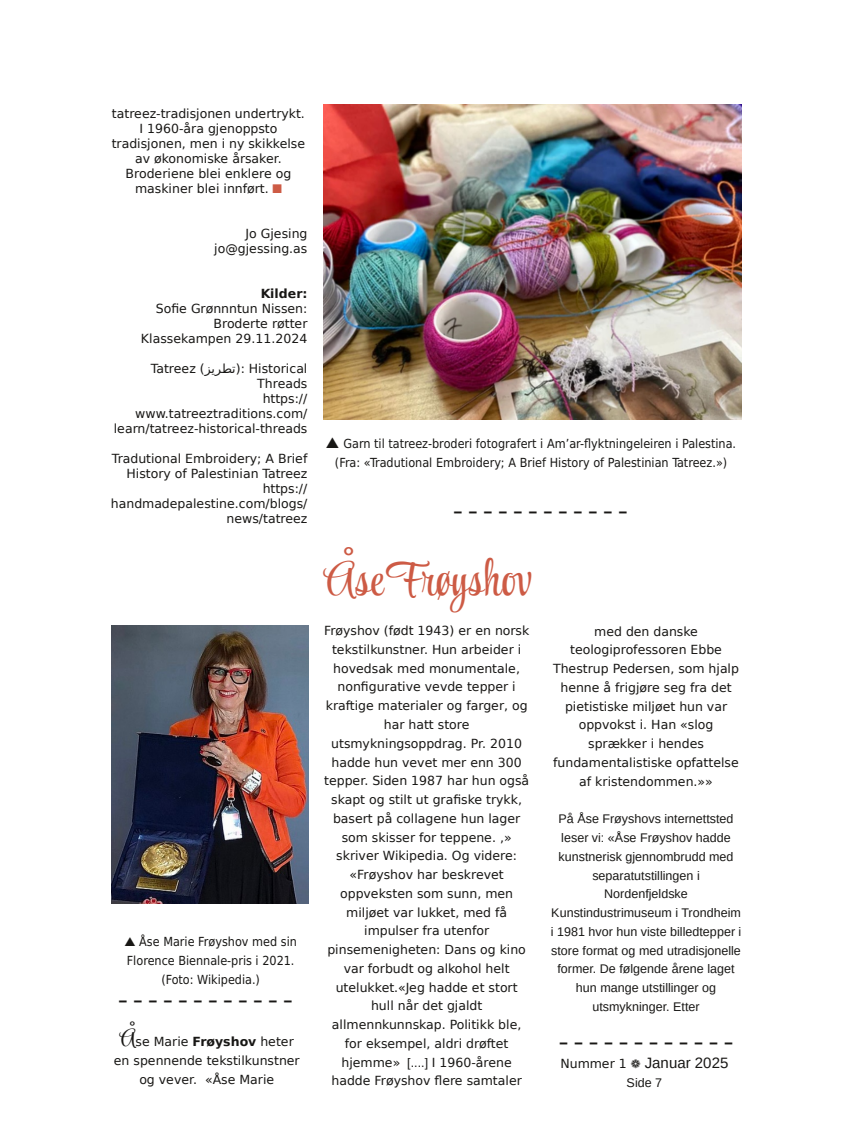
<style>
.page{position:relative;width:851px;height:1124px;background:#fff}
.page>*{position:absolute;margin:0;border:0;box-sizing:border-box;transform-origin:0 0}
.t1{font:48.75px "Style Script";color:#cd5b45}
.t2{font:15px "Liberation Sans";color:#181715}
.t3{font:12.5px/18.8px "DejaVu Sans";color:#181715;text-align:center}
.t4{font:12.5px/18.8px "Liberation Sans";letter-spacing:.005em;color:#181715;text-align:center}
.t5{font:12.5px/18.8px "DejaVu Sans Condensed";color:#181715;text-align:center}
.t6{font:700 12.5px "DejaVu Sans";color:#181715}
.s1{font-family:"D050000 L";color:#cd5b45}
.s2{font-family:"D050000 L"}
.s3{font-family:"Style Script";font-size:25px}
.s4{font-weight:700}
.s5{font-family:"D050000 L";font-size:15px}
.s6{font-family:"Liberation Sans"}
.s7{font-family:"DejaVu Sans";font-size:12.5px}
.s8{font-family:"D050000 L";font-size:12.5px}
</style>
<div class="page">
<img style="left:323px;top:105px;width:418px;height:314px">
<img style="left:111px;top:625px;width:197px;height:278px">
<p class="t3" style="left:112px;top:106px;width:195px;line-height:15px">tatreez-tradisjonen undertrykt.<br>I 1960-åra gjenoppsto tradisjonen, men i ny skikkelse av økonomiske årsaker.<br>Broderiene blei enklere og maskiner blei innført. <span class="s1">N</span></p>
<p class="t3" style="left:214px;top:226px;width:95px;line-height:15px;text-align:right">Jo Gjesing jo@gjessing.as</p>
<p class="t6" style="left:260px;top:286px;width:48px">Kilder:</p>
<p class="t3" style="left:141px;top:301px;width:168px;line-height:15px;text-align:right">Sofie Grønnntun Nissen:<br>Broderte røtter<br>Klassekampen 29.11.2024</p>
<p class="t3" style="left:114px;top:361px;width:195px;line-height:15px;text-align:right">Tatreez ( طريز ت(: Historical<br>Threads<br>https:// www.tatreeztraditions.com/ learn/tatreez-historical-threads</p>
<p class="t3" style="left:111px;top:451px;width:198px;line-height:15px;text-align:right">Tradutional Embroidery; A Brief<br>History of Palestinian Tatreez https:// handmadepalestine.com/blogs/ news/tatreez</p>
<p class="t5" style="left:124px;top:932px;width:174px"><span class="s2">S</span> Åse Marie Frøyshov med sin<br>Florence Biennale-pris i 2021. (Foto: Wikipedia.)</p>
<p class="t3" style="left:114px;top:1032px;width:187px"><span class="s3">Å</span>se Marie <span class="s4">Frøyshov</span> heter en spennende tekstilkunstner og vever. «Åse Marie</p>
<p class="t5" style="left:326px;top:434px;width:411px"><span class="s5">S</span> Garn til tatreez-broderi fotografert i Am’ar-flyktningeleiren i Palestina. (Fra: «Tradutional Embroidery; A Brief History of Palestinian Tatreez.»)</p>
<h1 class="t1" style="left:324px;top:549px;width:210px">ÅseFrøyshov</h1>
<p class="t3" style="left:324px;top:621px;width:207px">Frøyshov (født 1943) er en norsk tekstilkunstner. Hun arbeider i hovedsak med monumentale, nonfigurative vevde tepper i kraftige materialer og farger, og har hatt store utsmykningsoppdrag. Pr. 2010 hadde hun vevet mer enn 300 tepper. Siden 1987 har hun også skapt og stilt ut grafiske trykk, basert på collagene hun lager som skisser for teppene. ,» skriver Wikipedia. Og videre: «Frøyshov har beskrevet oppveksten som sunn, men miljøet var lukket, med få impulser fra utenfor pinsemenigheten: Dans og kino var forbudt og alkohol helt utelukket.«Jeg hadde et stort hull når det gjaldt allmennkunnskap. Politikk ble, for eksempel, aldri drøftet hjemme» <span class="s6">[....]</span> I 1960-årene hadde Frøyshov flere samtaler</p>
<p class="t3" style="left:553px;top:622px;width:187px">med den danske teologiprofessoren Ebbe<br>Thestrup Pedersen, som hjalp henne å frigjøre seg fra det pietistiske miljøet hun var oppvokst i. Han «slog sprækker i hendes fundamentalistiske opfattelse af kristendommen.»»</p>
<p class="t4" style="left:550px;top:809px;width:192px">På Åse Frøyshovs internettsted leser vi: «Åse Frøyshov hadde kunstnerisk gjennombrudd med separatutstillingen i<br>Nordenfjeldske<br>Kunstindustrimuseum i Trondheim i 1981 hvor hun viste billedtepper i store format og med utradisjonelle former. De følgende årene laget hun mange utstillinger og utsmykninger. Etter</p>
<p class="t2" style="left:560px;top:1054px;width:169px"><span class="s7">Nummer 1</span> <span class="s8">A</span> Januar 2025</p>
<p class="t4" style="left:626px;top:1072px;width:37px">Side 7</p>
</div>
